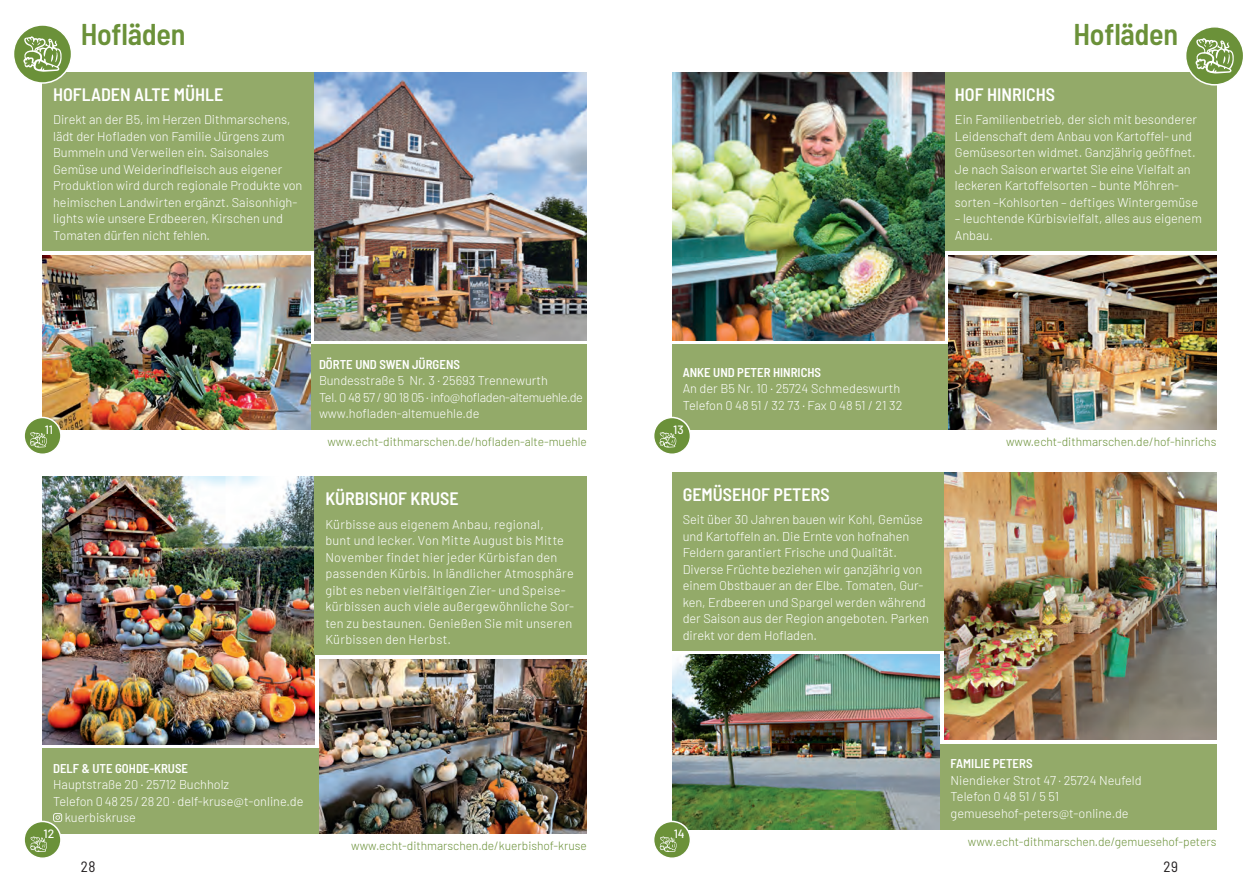
<style>
.page{position:relative;width:1259px;height:893px;background:#fff}
.page>*{position:absolute;margin:0;border:0;box-sizing:border-box;transform-origin:0 0}
.t1{font:600 semi-condensed 30px "Barlow";letter-spacing:-.01em;color:#6b9139}
.t2{font:600 semi-condensed 18px "Barlow";color:#fff}
.t3{font:semi-condensed 15px "Barlow";color:#231f20}
.t4{font:300 12.75px/16.5px "Barlow";color:#fff}
.t5{font:300 12.75px/16.5px "Barlow";letter-spacing:.02em;color:#fff}
.t6{font:600 semi-condensed 12.75px "Barlow";color:#fff}
.t7{font:300 12px "Barlow";color:#6b9139}
.t8{font:500 12px "Barlow";color:#fff}
</style>
<div class="page">
<div style="left:944px;top:72px;width:272px;height:179px;background:#93aa69"></div>
<div style="left:672px;top:344px;width:276px;height:85px;background:#93aa69"></div>
<img style="left:672px;top:72px;width:272px;height:268px">
<img style="left:948px;top:255px;width:268px;height:174px">
<div style="left:672px;top:472px;width:272px;height:179px;background:#93aa69"></div>
<div style="left:940px;top:744px;width:276px;height:85px;background:#93aa69"></div>
<img style="left:944px;top:472px;width:272px;height:268px">
<img style="left:672px;top:655px;width:268px;height:174px">
<img style="left:43px;top:476px;width:272px;height:268px">
<div style="left:43px;top:748px;width:276px;height:85px;background:#93aa69"></div>
<svg style="left:53px;top:813px;width:9px;height:9px"></svg>
<div style="left:315px;top:476px;width:272px;height:179px;background:#93aa69"></div>
<img style="left:319px;top:659px;width:268px;height:174px">
<div style="left:43px;top:72px;width:272px;height:179px;background:#93aa69"></div>
<div style="left:310px;top:344px;width:277px;height:85px;background:#93aa69"></div>
<img style="left:315px;top:72px;width:272px;height:268px">
<img style="left:43px;top:255px;width:267px;height:174px">
<div style="left:14px;top:25px;width:58px;height:58px;background:#6b9139;border-radius:50%"></div>
<div style="left:13px;top:24px;width:59px;height:60px;border:2px solid #fff;border-radius:50%"></div>
<svg style="left:23px;top:36px;width:39px;height:36px"></svg>
<div style="left:1185px;top:27px;width:58px;height:58px;background:#6b9139;border-radius:50%"></div>
<div style="left:1185px;top:26px;width:59px;height:60px;border:2px solid #fff;border-radius:50%"></div>
<svg style="left:1195px;top:38px;width:39px;height:36px"></svg>
<div style="left:653px;top:417px;width:37px;height:37px;background:#6b9139;border-radius:50%"></div>
<div style="left:653px;top:417px;width:38px;height:38px;border:2px solid #fff;border-radius:50%"></div>
<svg style="left:659px;top:432px;width:17px;height:16px"></svg>
<div style="left:24px;top:417px;width:37px;height:37px;background:#6b9139;border-radius:50%"></div>
<div style="left:23px;top:417px;width:39px;height:38px;border:2px solid #fff;border-radius:50%"></div>
<svg style="left:30px;top:432px;width:17px;height:16px"></svg>
<div style="left:653px;top:821px;width:37px;height:37px;background:#6b9139;border-radius:50%"></div>
<div style="left:653px;top:821px;width:38px;height:38px;border:2px solid #fff;border-radius:50%"></div>
<svg style="left:659px;top:836px;width:17px;height:16px"></svg>
<div style="left:24px;top:821px;width:37px;height:37px;background:#6b9139;border-radius:50%"></div>
<div style="left:23px;top:821px;width:39px;height:38px;border:2px solid #fff;border-radius:50%"></div>
<svg style="left:30px;top:836px;width:17px;height:16px"></svg>
<h1 class="t1" style="left:81px;top:12px;width:106px">Hofläden</h1>
<h1 class="t1" style="left:1073px;top:12px;width:106px">Hofläden</h1>
<h2 class="t2" style="left:53px;top:81px;width:172px">HOFLADEN ALTE MÜHLE</h2>
<p class="t4" style="left:53px;top:111px;width:251px">Direkt an der B5, im Herzen Dithmarschens, lädt der Hofladen von Familie Jürgens zum Bummeln und Verweilen ein. Saisonales Gemüse und Weiderindfleisch aus eigener Produktion wird durch regionale Produkte von heimischen Landwirten ergänzt. Saisonhigh&shy;lights wie unsere Erdbeeren, Kirschen und Tomaten dürfen nicht fehlen.</p>
<h2 class="t2" style="left:955px;top:81px;width:102px">HOF HINRICHS</h2>
<p class="t4" style="left:955px;top:111px;width:245px">Ein Familienbetrieb, der sich mit besonderer Leidenschaft dem Anbau von Kartoffel- und Gemüsesorten widmet. Ganzjährig geöffnet.<br>Je nach Saison erwartet Sie eine Vielfalt an leckeren Kartoffelsorten – bunte Möhren&shy;sorten –Kohlsorten – deftiges Wintergemüse</p>
<p class="t4" style="left:955px;top:209px;width:249px">– leuchtende Kürbisvielfalt, alles aus eigenem<br>Anbau.</p>
<p class="t6" style="left:319px;top:355px;width:143px">DÖRTE UND SWEN JÜRGENS</p>
<p class="t4" style="left:319px;top:371px;width:265px">Bundesstraße 5 Nr. 3 · 25693 Trennewurth<br>Tel. 0 48 57 / 90 18 05 · info@hofladen-altemuehle.de www.hofladen-altemuehle.de</p>
<p class="t6" style="left:682px;top:363px;width:140px">ANKE UND PETER HINRICHS</p>
<p class="t4" style="left:682px;top:380px;width:221px">An der B5 Nr. 10 · 25724 Schmedeswurth<br>Telefon 0 48 51 / 32 73 · Fax 0 48 51 / 21 32</p>
<p class="t8" style="left:45px;top:421px;width:10px">11</p>
<p class="t8" style="left:673px;top:421px;width:12px">13</p>
<p class="t7" style="left:327px;top:433px;width:261px">www.echt-dithmarschen.de/hofladen-alte-muehle</p>
<h2 class="t2" style="left:325px;top:485px;width:135px">KÜRBISHOF KRUSE</h2>
<p class="t5" style="left:325px;top:515px;width:250px">Kürbisse aus eigenem Anbau, regional,<br>bunt und lecker. Von Mitte August bis Mitte November findet hier jeder Kürbisfan den passenden Kürbis. In ländlicher Atmosphäre gibt es neben vielfältigen Zier- und Speise&shy;kürbissen auch viele außergewöhnliche Sor&shy;ten zu bestaunen. Genießen Sie mit unseren Kürbissen den Herbst.</p>
<h2 class="t2" style="left:682px;top:481px;width:149px">GEMÜSEHOF PETERS</h2>
<p class="t4" style="left:682px;top:510px;width:248px">Seit über 30 Jahren bauen wir Kohl, Gemüse und Kartoffeln an. Die Ernte von hofnahen Feldern garantiert Frische und Qualität.<br>Diverse Früchte beziehen wir ganzjährig von einem Obstbauer an der Elbe. Tomaten, Gur&shy;ken, Erdbeeren und Spargel werden während der Saison aus der Region angeboten. Parken direkt vor dem Hofladen.</p>
<p class="t7" style="left:1006px;top:433px;width:212px">www.echt-dithmarschen.de/hof-hinrichs</p>
<p class="t6" style="left:53px;top:759px;width:136px">DELF &amp; UTE GOHDE-KRUSE</p>
<p class="t4" style="left:53px;top:775px;width:178px">Hauptstraße 20 · 25712 Buchholz</p>
<p class="t4" style="left:53px;top:792px;width:252px">Telefon 0 48 25 / 28 20 · delf-kruse@t-online.de</p>
<p class="t4" style="left:65px;top:808px;width:73px">kuerbiskruse</p>
<p class="t8" style="left:44px;top:825px;width:12px">12</p>
<p class="t8" style="left:674px;top:825px;width:13px">14</p>
<p class="t7" style="left:351px;top:837px;width:237px">www.echt-dithmarschen.de/kuerbishof-kruse</p>
<p class="t6" style="left:950px;top:754px;width:83px">FAMILIE PETERS</p>
<p class="t4" style="left:950px;top:771px;width:192px">Niendieker Strot 47 · 25724 Neufeld<br>Telefon 0 48 51 / 5 51 gemuesehof-peters@t-online.de</p>
<p class="t7" style="left:968px;top:833px;width:250px">www.echt-dithmarschen.de/gemuesehof-peters</p>
<p class="t3" style="left:81px;top:855px;width:16px">28</p>
<p class="t3" style="left:1163px;top:855px;width:16px">29</p>
</div>
